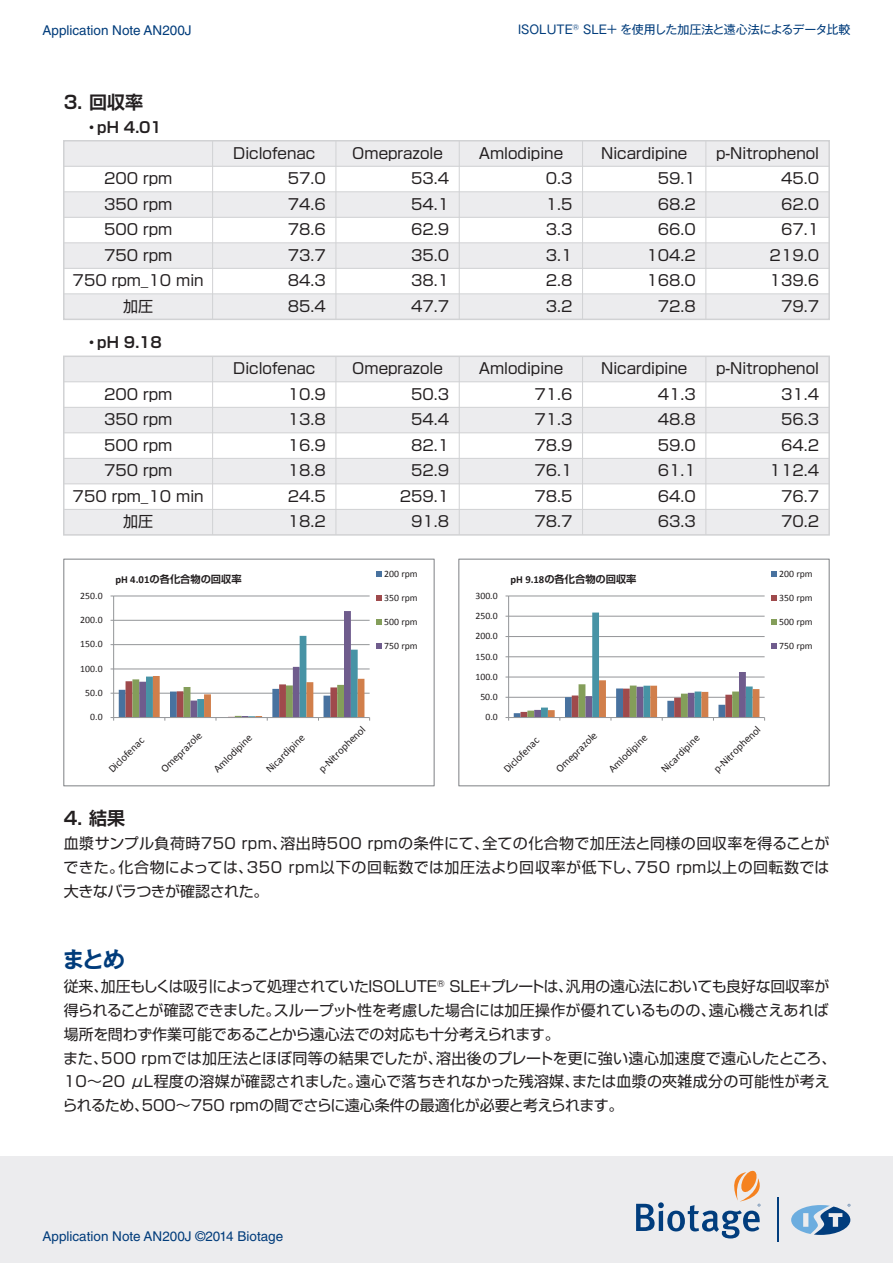
<style>
.page{position:relative;width:893px;height:1263px;background:#fff}
.page>*{position:absolute;margin:0;border:0;box-sizing:border-box;transform-origin:0 0}
.t1{font:700 22.5px "Gothic MB101 Pro De";color:#013c7b}
.t2{font:700 18px "Shin Go Pro De";color:#231f20}
.t3{font:15px/25.5px "Shin Go Pro";color:#231f20;text-align:justify}
.t4{font:700 15px "Shin Go Pro De";color:#231f20}
.t5{font:13.5px "Helvetica LT Std";color:#013c7b}
.t6{font:12px "Gothic MB101 Pro";color:#013c7b}
.t7{font:10.8px "Calibri";color:#231f20}
.t8{font:700 10.2px "Shin Go Pro De";color:#231f20}
.t9{font:9.75px "Calibri";color:#231f20}
.s1{font-family:"Calibri";font-size:10.8px}
</style>
<div class="page">
<div style="left:0;top:1157px;width:893px;height:106px;background:#ececee"></div>
<hr style="left:777px;top:1197px;width:2px;height:45px;background:#013d7d">
<svg style="left:636px;top:1170px;width:125px;height:68px"></svg>
<svg style="left:791px;top:1204px;width:59px;height:31px"></svg>
<div style="left:64px;top:356px;width:765px;height:26px;background:#ececee"></div>
<div style="left:64px;top:407px;width:765px;height:26px;background:#ececee"></div>
<div style="left:64px;top:458px;width:765px;height:26px;background:#ececee"></div>
<div style="left:64px;top:509px;width:765px;height:26px;background:#ececee"></div>
<div style="left:64px;top:141px;width:765px;height:25px;background:#ececee"></div>
<div style="left:64px;top:192px;width:765px;height:25px;background:#ececee"></div>
<div style="left:64px;top:243px;width:765px;height:25px;background:#ececee"></div>
<div style="left:64px;top:294px;width:765px;height:25px;background:#ececee"></div>
<div style="left:63px;top:140px;width:767px;height:180px;border:2px solid #d1d2d4"></div>
<hr style="left:64px;top:166px;width:765px;height:1px;background:#d1d2d4">
<hr style="left:64px;top:191px;width:765px;height:1px;background:#d1d2d4">
<hr style="left:64px;top:217px;width:765px;height:1px;background:#d1d2d4">
<hr style="left:64px;top:242px;width:765px;height:1px;background:#d1d2d4">
<hr style="left:64px;top:268px;width:765px;height:1px;background:#d1d2d4">
<hr style="left:64px;top:293px;width:765px;height:1px;background:#d1d2d4">
<hr style="left:705px;top:141px;width:1px;height:178px;background:#d1d2d4">
<hr style="left:582px;top:141px;width:1px;height:178px;background:#d1d2d4">
<hr style="left:459px;top:141px;width:1px;height:178px;background:#d1d2d4">
<hr style="left:336px;top:141px;width:1px;height:178px;background:#d1d2d4">
<hr style="left:212px;top:141px;width:1px;height:178px;background:#d1d2d4">
<div style="left:63px;top:356px;width:767px;height:180px;border:2px solid #d1d2d4"></div>
<hr style="left:64px;top:381px;width:765px;height:1px;background:#d1d2d4">
<hr style="left:64px;top:407px;width:765px;height:1px;background:#d1d2d4">
<hr style="left:64px;top:432px;width:765px;height:1px;background:#d1d2d4">
<hr style="left:64px;top:458px;width:765px;height:1px;background:#d1d2d4">
<hr style="left:64px;top:483px;width:765px;height:1px;background:#d1d2d4">
<hr style="left:64px;top:509px;width:765px;height:1px;background:#d1d2d4">
<hr style="left:705px;top:356px;width:1px;height:179px;background:#d1d2d4">
<hr style="left:582px;top:356px;width:1px;height:179px;background:#d1d2d4">
<hr style="left:459px;top:356px;width:1px;height:179px;background:#d1d2d4">
<hr style="left:336px;top:356px;width:1px;height:179px;background:#d1d2d4">
<hr style="left:212px;top:356px;width:1px;height:179px;background:#d1d2d4">
<hr style="left:509px;top:596px;width:256px;height:1px;background:#939598">
<hr style="left:508px;top:596px;width:1px;height:121px;background:#939598">
<svg style="left:505px;top:612px;width:260px;height:109px"></svg>
<svg style="left:771px;top:572px;width:6px;height:5px"></svg>
<svg style="left:771px;top:596px;width:6px;height:5px"></svg>
<svg style="left:771px;top:619px;width:6px;height:6px"></svg>
<svg style="left:771px;top:643px;width:6px;height:6px"></svg>
<div style="left:458px;top:558px;width:372px;height:228px;border:1px solid #939598"></div>
<svg style="left:376px;top:572px;width:6px;height:5px"></svg>
<hr style="left:114px;top:596px;width:256px;height:1px;background:#939598">
<hr style="left:113px;top:596px;width:1px;height:121px;background:#939598">
<svg style="left:111px;top:611px;width:259px;height:110px"></svg>
<svg style="left:376px;top:596px;width:6px;height:5px"></svg>
<svg style="left:376px;top:619px;width:6px;height:6px"></svg>
<svg style="left:376px;top:643px;width:6px;height:6px"></svg>
<div style="left:63px;top:558px;width:372px;height:228px;border:1px solid #939598"></div>
<p class="t5" style="left:43px;top:23px;width:151px">Application Note AN200J</p>
<p class="t2" style="left:64px;top:88px;width:81px">3. 回収率</p>
<p class="t4" style="left:84px;top:115px;width:79px">・pH 4.01</p>
<p class="t6" style="left:518px;top:20px;width:334px">ISOLUTE<sup>®</sup> SLE+ を使用した加圧法と遠心法によるデータ比較</p>
<p class="t3" style="left:233px;top:138px;width:84px">Diclofenac</p>
<p class="t3" style="left:352px;top:138px;width:92px">Omeprazole</p>
<p class="t3" style="left:479px;top:138px;width:86px">Amlodipine</p>
<p class="t3" style="left:601px;top:138px;width:88px">Nicardipine</p>
<p class="t3" style="left:716px;top:138px;width:105px">p-Nitrophenol</p>
<p class="t3" style="left:73px;top:164px;width:133px;text-align:center">200 rpm<br>350 rpm<br>500 rpm<br>750 rpm<br>750 rpm_10 min加圧</p>
<p class="t3" style="left:770px;top:164px;width:51px;text-align:right">45.0<br>62.0<br>67.1<br>219.0<br>139.6<br>79.7</p>
<p class="t3" style="left:646px;top:164px;width:51px;text-align:right">59.1<br>68.2<br>66.0<br>104.2<br>168.0<br>72.8</p>
<p class="t3" style="left:546px;top:164px;width:28px">0.3<br>1.5<br>3.3<br>3.1<br>2.8<br>3.2</p>
<p class="t3" style="left:411px;top:164px;width:40px">53.4<br>54.1<br>62.9<br>35.0<br>38.1<br>47.7</p>
<p class="t3" style="left:288px;top:164px;width:40px">57.0<br>74.6<br>78.6<br>73.7<br>84.3<br>85.4</p>
<p class="t4" style="left:84px;top:330px;width:79px">・pH 9.18</p>
<p class="t3" style="left:233px;top:354px;width:84px">Diclofenac</p>
<p class="t3" style="left:352px;top:354px;width:92px">Omeprazole</p>
<p class="t3" style="left:479px;top:354px;width:86px">Amlodipine</p>
<p class="t3" style="left:601px;top:354px;width:88px">Nicardipine</p>
<p class="t3" style="left:716px;top:354px;width:105px">p-Nitrophenol</p>
<p class="t3" style="left:73px;top:379px;width:133px;text-align:center">200 rpm<br>350 rpm<br>500 rpm<br>750 rpm<br>750 rpm_10 min加圧</p>
<p class="t3" style="left:770px;top:379px;width:51px;text-align:right">31.4<br>56.3<br>64.2<br>112.4<br>76.7<br>70.2</p>
<p class="t3" style="left:658px;top:379px;width:40px">41.3<br>48.8<br>59.0<br>61.1<br>64.0<br>63.3</p>
<p class="t3" style="left:534px;top:379px;width:40px">71.6<br>71.3<br>78.9<br>76.1<br>78.5<br>78.7</p>
<p class="t3" style="left:400px;top:379px;width:51px;text-align:right">50.3<br>54.4<br>82.1<br>52.9<br>259.1<br>91.8</p>
<p class="t3" style="left:288px;top:379px;width:40px">10.9<br>13.8<br>16.9<br>18.8<br>24.5<br>18.2</p>
<p class="t9" style="left:80px;top:589px;width:24px">250.0</p>
<p class="t9" style="left:80px;top:614px;width:24px">200.0</p>
<p class="t9" style="left:80px;top:638px;width:24px">150.0</p>
<p class="t8" style="left:115px;top:571px;width:128px"><span class="s1">pH 4.01</span>の各化合物の回収率</p>
<p class="t9" style="left:384px;top:568px;width:35px">200 rpm</p>
<p class="t9" style="left:384px;top:592px;width:35px">350 rpm</p>
<p class="t9" style="left:384px;top:616px;width:35px">500 rpm</p>
<p class="t9" style="left:384px;top:639px;width:35px">750 rpm</p>
<p class="t9" style="left:475px;top:589px;width:24px">300.0</p>
<p class="t9" style="left:475px;top:610px;width:24px">250.0</p>
<p class="t9" style="left:475px;top:630px;width:24px">200.0</p>
<p class="t8" style="left:510px;top:571px;width:128px"><span class="s1">pH 9.18</span>の各化合物の回収率</p>
<p class="t9" style="left:779px;top:568px;width:35px">200 rpm</p>
<p class="t9" style="left:779px;top:592px;width:35px">350 rpm</p>
<p class="t9" style="left:779px;top:616px;width:35px">500 rpm</p>
<p class="t9" style="left:779px;top:639px;width:35px">750 rpm</p>
<p class="t9" style="left:475px;top:650px;width:24px">150.0</p>
<p class="t9" style="left:80px;top:662px;width:24px">100.0</p>
<p class="t9" style="left:475px;top:670px;width:24px">100.0</p>
<p class="t9" style="left:85px;top:687px;width:19px">50.0</p>
<p class="t9" style="left:480px;top:691px;width:19px">50.0</p>
<p class="t9" style="left:90px;top:711px;width:14px">0.0</p>
<p class="t9" style="left:485px;top:711px;width:14px">0.0</p>
<p class="t7" style="left:105px;top:766px;width:47px;rotate:-45deg">Diclofenac</p>
<p class="t7" style="left:158px;top:766px;width:55px;rotate:-45deg">Omeprazole</p>
<p class="t7" style="left:210px;top:766px;width:52px;rotate:-45deg">Amlodipine</p>
<p class="t7" style="left:263px;top:766px;width:51px;rotate:-45deg">Nicardipine</p>
<p class="t7" style="left:315px;top:766px;width:63px;rotate:-45deg">p-Nitrophenol</p>
<p class="t7" style="left:500px;top:766px;width:47px;rotate:-45deg">Diclofenac</p>
<p class="t7" style="left:553px;top:766px;width:55px;rotate:-45deg">Omeprazole</p>
<p class="t7" style="left:605px;top:766px;width:52px;rotate:-45deg">Amlodipine</p>
<p class="t7" style="left:658px;top:766px;width:51px;rotate:-45deg">Nicardipine</p>
<p class="t7" style="left:710px;top:766px;width:63px;rotate:-45deg">p-Nitrophenol</p>
<p class="t2" style="left:64px;top:803px;width:63px">4. 結果</p>
<p class="t3" style="left:64px;top:829px;width:767px;line-height:23.9px">血漿サンプル負荷時750 rpm、溶出時500 rpmの条件にて、全ての化合物で加圧法と同様の回収率を得ることができた。化合物によっては、350 rpm以下の回転数では加圧法より回収率が低下し、750 rpm以上の回転数では大きなバラつきが確認された。</p>
<h1 class="t1" style="left:62px;top:941px;width:65px">まとめ</h1>
<p class="t3" style="left:63px;top:972px;width:775px;line-height:23.9px;text-align:left">従来、加圧もしくは吸引によって処理されていたISOLUTE<sup>®</sup> SLE+プレートは、汎用の遠心法においても良好な回収率が得られることが確認できました。スループット性を考慮した場合には加圧操作が優れているものの、遠心機さえあれば場所を問わず作業可能であることから遠心法での対応も十分考えられます。<br>また、500 rpmでは加圧法とほぼ同等の結果でしたが、溶出後のプレートを更に強い遠心加速度で遠心したところ、10～20 μL程度の溶媒が確認されました。遠心で落ちきれなかった残溶媒、または血漿の夾雑成分の可能性が考えられるため、500～750 rpmの間でさらに遠心条件の最適化が必要と考えられます。</p>
<p class="t5" style="left:43px;top:1229px;width:242px">Application Note AN200J ©2014 Biotage</p>
</div>
